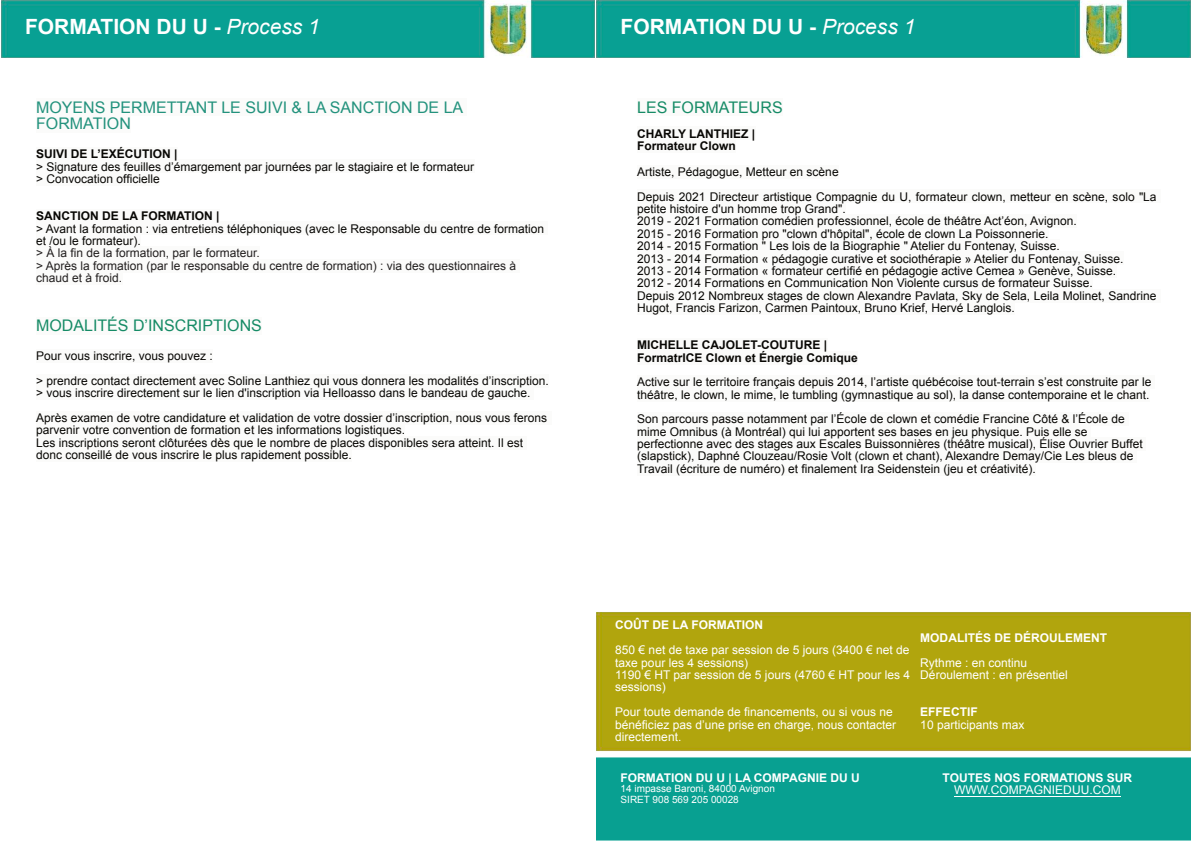
<style>
.page{position:relative;width:1191px;height:842px;background:#fff}
.page>*{position:absolute;margin:0;border:0;box-sizing:border-box;transform-origin:0 0}
.t1{font:700 21px "Arial";color:#fff}
.t2{font:16px/16.5px "Arial";color:#23927d}
.t3{font:16px "Arial";color:#168b66}
.t4{font:12px/12.4px "Arial";color:#080704}
.t5{font:12px/12.4px "Arial";color:#fff}
.t6{font:12px/12.4px "Arial";color:#232020}
.t7{font:700 12px/12.4px "Arial";color:#080704}
.t8{font:700 12px "Arial";color:#fff}
.t9{font:10px/10.3px "Arial";color:#fff}
.s1{font-weight:400;font-style:italic}
</style>
<div class="page">
<img style="left:1px;top:0;width:1190px;height:58px">
<div style="left:36px;top:98px;width:431px;height:18px;background:#fbfbfa"></div>
<div style="left:36px;top:115px;width:95px;height:18px;background:#fbfbfa"></div>
<div style="left:36px;top:147px;width:141px;height:14px;background:#fbfbfa"></div>
<div style="left:36px;top:160px;width:438px;height:13px;background:#fbfbfa"></div>
<div style="left:36px;top:172px;width:124px;height:14px;background:#fbfbfa"></div>
<div style="left:36px;top:209px;width:183px;height:14px;background:#fbfbfa"></div>
<div style="left:36px;top:222px;width:511px;height:13px;background:#fbfbfa"></div>
<div style="left:36px;top:234px;width:105px;height:13px;background:#fbfbfa"></div>
<div style="left:36px;top:246px;width:224px;height:14px;background:#fbfbfa"></div>
<div style="left:36px;top:259px;width:483px;height:13px;background:#fbfbfa"></div>
<div style="left:36px;top:271px;width:86px;height:14px;background:#fbfbfa"></div>
<div style="left:36px;top:317px;width:226px;height:18px;background:#fbfbfa"></div>
<div style="left:36px;top:349px;width:177px;height:14px;background:#fbfbfa"></div>
<div style="left:36px;top:374px;width:513px;height:13px;background:#fbfbfa"></div>
<div style="left:36px;top:386px;width:498px;height:14px;background:#fbfbfa"></div>
<div style="left:36px;top:411px;width:515px;height:14px;background:#fbfbfa"></div>
<div style="left:36px;top:424px;width:369px;height:13px;background:#fbfbfa"></div>
<div style="left:36px;top:436px;width:490px;height:13px;background:#fbfbfa"></div>
<div style="left:36px;top:448px;width:316px;height:14px;background:#fbfbfa"></div>
<div style="left:637px;top:98px;width:145px;height:18px;background:#fbfbfa"></div>
<div style="left:637px;top:127px;width:118px;height:13px;background:#fbfbfa"></div>
<div style="left:637px;top:139px;width:99px;height:13px;background:#fbfbfa"></div>
<div style="left:637px;top:165px;width:201px;height:13px;background:#fbfbfa"></div>
<div style="left:637px;top:190px;width:523px;height:13px;background:#fbfbfa"></div>
<div style="left:637px;top:202px;width:209px;height:13px;background:#fbfbfa"></div>
<div style="left:637px;top:214px;width:439px;height:14px;background:#fbfbfa"></div>
<div style="left:637px;top:227px;width:411px;height:13px;background:#fbfbfa"></div>
<div style="left:637px;top:239px;width:422px;height:14px;background:#fbfbfa"></div>
<div style="left:637px;top:252px;width:486px;height:13px;background:#fbfbfa"></div>
<div style="left:637px;top:264px;width:479px;height:13px;background:#fbfbfa"></div>
<div style="left:637px;top:276px;width:455px;height:14px;background:#fbfbfa"></div>
<div style="left:637px;top:289px;width:523px;height:13px;background:#fbfbfa"></div>
<div style="left:637px;top:301px;width:377px;height:14px;background:#fbfbfa"></div>
<div style="left:637px;top:338px;width:190px;height:14px;background:#fbfbfa"></div>
<div style="left:637px;top:351px;width:221px;height:13px;background:#fbfbfa"></div>
<div style="left:637px;top:376px;width:517px;height:13px;background:#fbfbfa"></div>
<div style="left:637px;top:388px;width:512px;height:13px;background:#fbfbfa"></div>
<div style="left:637px;top:412px;width:491px;height:14px;background:#fbfbfa"></div>
<div style="left:637px;top:425px;width:453px;height:13px;background:#fbfbfa"></div>
<div style="left:637px;top:437px;width:509px;height:14px;background:#fbfbfa"></div>
<div style="left:637px;top:450px;width:499px;height:13px;background:#fbfbfa"></div>
<div style="left:637px;top:462px;width:398px;height:13px;background:#fbfbfa"></div>
<img style="left:596px;top:612px;width:595px;height:140px">
<div style="left:596px;top:757px;width:595px;height:84px;background:#08a091"></div>
<hr style="left:954px;top:796px;width:166px;height:1px;background:#fff">
<h1 class="t1" style="left:25px;top:19px;width:296px">FORMATION DU U - <span class="s1">Process 1</span></h1>
<h1 class="t1" style="left:620px;top:19px;width:296px">FORMATION DU U - <span class="s1">Process 1</span></h1>
<h2 class="t2" style="left:36px;top:100px;width:429px">MOYENS PERMETTANT LE SUIVI &amp; LA SANCTION DE LA<br>FORMATION</h2>
<p class="t7" style="left:36px;top:149px;width:143px">SUIVI DE L’EXÉCUTION |</p>
<p class="t4" style="left:36px;top:161px;width:439px">&gt; Signature des feuilles d’émargement par journées par le stagiaire et le formateur &gt; Convocation officielle</p>
<p class="t7" style="left:36px;top:211px;width:185px">SANCTION DE LA FORMATION |</p>
<p class="t4" style="left:36px;top:223px;width:509px">&gt; Avant la formation : via entretiens téléphoniques (avec le Responsable du centre de formation et /ou le formateur).</p>
<p class="t6" style="left:36px;top:248px;width:481px">&gt; À la fin de la formation, par le formateur.<br>&gt; Après la formation (par le responsable du centre de formation) : via des questionnaires à chaud et à froid.</p>
<h2 class="t3" style="left:36px;top:320px;width:227px">MODALITÉS D’INSCRIPTIONS</h2>
<p class="t4" style="left:36px;top:345px;width:514px;line-height:24.8px">Pour vous inscrire, vous pouvez :<br>&gt; prendre contact directement avec Soline Lanthiez qui vous donnera les modalités d’inscription.</p>
<p class="t4" style="left:36px;top:382px;width:512px;line-height:24.8px">&gt; vous inscrire directement sur le lien d'inscription via Helloasso dans le bandeau de gauche.<br>Après examen de votre candidature et validation de votre dossier d’inscription, nous vous ferons</p>
<p class="t4" style="left:36px;top:425px;width:488px">parvenir votre convention de formation et les informations logistiques.<br>Les inscriptions seront clôturées dès que le nombre de places disponibles sera atteint. Il est donc conseillé de vous inscrire le plus rapidement possible.</p>
<h2 class="t3" style="left:637px;top:101px;width:147px">LES FORMATEURS</h2>
<p class="t7" style="left:637px;top:128px;width:120px">CHARLY LANTHIEZ |<br>Formateur Clown</p>
<p class="t4" style="left:637px;top:160px;width:521px;line-height:24.8px">Artiste, Pédagogue, Metteur en scène<br>Depuis 2021 Directeur artistique Compagnie du U, formateur clown, metteur en scène, solo "La</p>
<p class="t4" style="left:637px;top:204px;width:521px">petite histoire d'un homme trop Grand".<br>2019 - 2021 Formation comédien professionnel, école de théâtre Act’éon, Avignon.<br>2015 - 2016 Formation pro "clown d'hôpital", école de clown La Poissonnerie.<br>2014 - 2015 Formation " Les lois de la Biographie " Atelier du Fontenay, Suisse.<br>2013 - 2014 Formation « pédagogie curative et sociothérapie » Atelier du Fontenay, Suisse.<br>2013 - 2014 Formation « formateur certifié en pédagogie active Cemea » Genève, Suisse.<br>2012 - 2014 Formations en Communication Non Violente cursus de formateur Suisse.<br>Depuis 2012 Nombreux stages de clown Alexandre Pavlata, Sky de Sela, Leila Molinet, Sandrine Hugot, Francis Farizon, Carmen Paintoux, Bruno Krief, Hervé Langlois.</p>
<p class="t7" style="left:637px;top:340px;width:222px">MICHELLE CAJOLET-COUTURE |<br>FormatrICE Clown et Énergie Comique</p>
<p class="t4" style="left:637px;top:377px;width:516px">Active sur le territoire français depuis 2014, l’artiste québécoise tout-terrain s’est construite par le théâtre, le clown, le mime, le tumbling (gymnastique au sol), la danse contemporaine et le chant.</p>
<p class="t4" style="left:637px;top:414px;width:507px">Son parcours passe notamment par l’École de clown et comédie Francine Côté &amp; l’École de mime Omnibus (à Montréal) qui lui apportent ses bases en jeu physique. Puis elle se perfectionne avec des stages aux Escales Buissonnières (théâtre musical), Élise Ouvrier Buffet (slapstick), Daphné Clouzeau/Rosie Volt (clown et chant), Alexandre Demay/Cie Les bleus de Travail (écriture de numéro) et finalement Ira Seidenstein (jeu et créativité).</p>
<p class="t8" style="left:615px;top:621px;width:149px">COÛT DE LA FORMATION</p>
<p class="t5" style="left:615px;top:645px;width:296px">850 € net de taxe par session de 5 jours (3400 € net de taxe pour les 4 sessions)<br>1190 € HT par session de 5 jours (4760 € HT pour les 4 sessions)</p>
<p class="t5" style="left:615px;top:707px;width:282px">Pour toute demande de financements, ou si vous ne bénéficiez pas d’une prise en charge, nous contacter directement.</p>
<p class="t8" style="left:920px;top:633px;width:188px">MODALITÉS DE DÉROULEMENT</p>
<p class="t5" style="left:920px;top:657px;width:149px">Rythme : en continu<br>Déroulement : en présentiel</p>
<p class="t8" style="left:920px;top:707px;width:59px">EFFECTIF</p>
<p class="t5" style="left:920px;top:719px;width:106px">10 participants max</p>
<p class="t8" style="left:620px;top:773px;width:241px">FORMATION DU U | LA COMPAGNIE DU U</p>
<p class="t9" style="left:620px;top:785px;width:156px">14 impasse Baroni, 84000 Avignon<br>SIRET 908 569 205 00028</p>
<p class="t8" style="left:942px;top:773px;width:191px">TOUTES NOS FORMATIONS SUR</p>
<p class="t5" style="left:954px;top:785px;width:168px">WWW.COMPAGNIEDUU.COM</p>
</div>
